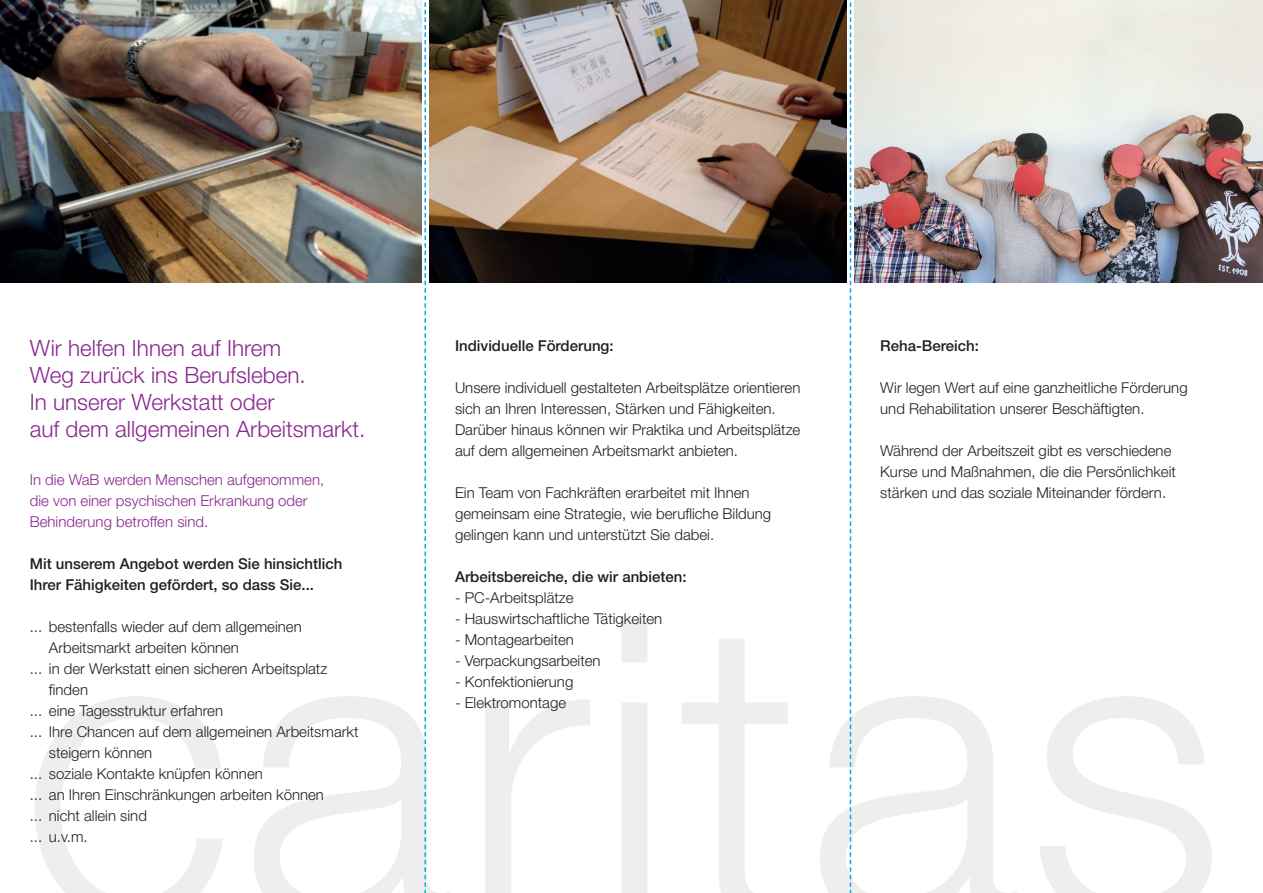
<style>
.page{position:relative;width:1263px;height:893px;background:#fff}
.page>*{position:absolute;margin:0;border:0;box-sizing:border-box;transform-origin:0 0}
.t1{font:300 22.5px "Helvetica Neue LT Pro";color:#892890}
.t2{font:300 15px "Helvetica Neue LT Pro";color:#231f20}
.t3{font:500 15px "Helvetica Neue LT Pro";color:#231f20}
.t4{font:300 15px "Helvetica Neue LT Pro";color:#892890}
</style>
<div class="page">
<svg style="left:35px;top:621px;width:1177px;height:272px"></svg>
<img style="left:0;top:0;width:847px;height:283px">
<img style="left:854px;top:0;width:409px;height:283px">
<div style="left:422px;top:0;width:6px;height:291px;background:#fff"></div>
<svg style="left:849px;top:2px;width:3px;height:289px"></svg>
<svg style="left:424px;top:2px;width:2px;height:891px"></svg>
<svg style="left:850px;top:2px;width:1px;height:891px"></svg>
<p class="t1" style="left:30px;top:340px;width:253px">Wir helfen Ihnen auf Ihrem</p>
<p class="t1" style="left:30px;top:367px;width:277px">Weg zurück ins Berufsleben.</p>
<p class="t1" style="left:30px;top:394px;width:246px">In unserer Werkstatt oder</p>
<p class="t1" style="left:30px;top:421px;width:337px">auf dem allgemeinen Arbeitsmarkt.</p>
<p class="t4" style="left:30px;top:475px;width:296px">In die WaB werden Menschen aufgenommen,</p>
<p class="t4" style="left:30px;top:496px;width:279px">die von einer psychischen Erkrankung oder</p>
<p class="t4" style="left:30px;top:517px;width:180px">Behinderung betroffen sind.</p>
<p class="t3" style="left:30px;top:559px;width:314px">Mit unserem Angebot werden Sie hinsichtlich</p>
<p class="t3" style="left:30px;top:580px;width:286px">Ihrer Fähigkeiten gefördert, so dass Sie...</p>
<p class="t2" style="left:30px;top:622px;width:273px">... bestenfalls wieder auf dem allgemeinen</p>
<p class="t2" style="left:49px;top:643px;width:192px">Arbeitsmarkt arbeiten können</p>
<p class="t2" style="left:30px;top:664px;width:299px">... in der Werkstatt einen sicheren Arbeitsplatz</p>
<p class="t2" style="left:49px;top:685px;width:41px">finden</p>
<p class="t2" style="left:30px;top:706px;width:195px">... eine Tagesstruktur erfahren</p>
<p class="t2" style="left:30px;top:727px;width:330px">... Ihre Chancen auf dem allgemeinen Arbeitsmarkt</p>
<p class="t2" style="left:49px;top:748px;width:105px">steigern können</p>
<p class="t2" style="left:30px;top:769px;width:235px">... soziale Kontakte knüpfen können</p>
<p class="t2" style="left:30px;top:790px;width:296px">... an Ihren Einschränkungen arbeiten können</p>
<p class="t2" style="left:30px;top:811px;width:119px">... nicht allein sind</p>
<p class="t2" style="left:30px;top:832px;width:60px">... u.v.m.</p>
<p class="t3" style="left:455px;top:340px;width:160px">Individuelle Förderung:</p>
<p class="t2" style="left:455px;top:382px;width:347px">Unsere individuell gestalteten Arbeitsplätze orientieren</p>
<p class="t2" style="left:455px;top:403px;width:322px">sich an Ihren Interessen, Stärken und Fähigkeiten.</p>
<p class="t2" style="left:455px;top:424px;width:347px">Darüber hinaus können wir Praktika und Arbeitsplätze</p>
<p class="t2" style="left:455px;top:445px;width:285px">auf dem allgemeinen Arbeitsmarkt anbieten.</p>
<p class="t2" style="left:455px;top:487px;width:296px">Ein Team von Fachkräften erarbeitet mit Ihnen</p>
<p class="t2" style="left:455px;top:508px;width:318px">gemeinsam eine Strategie, wie berufliche Bildung</p>
<p class="t2" style="left:455px;top:529px;width:261px">gelingen kann und unterstützt Sie dabei.</p>
<p class="t3" style="left:455px;top:571px;width:233px">Arbeitsbereiche, die wir anbieten:</p>
<p class="t2" style="left:455px;top:592px;width:120px">- PC-Arbeitsplätze</p>
<p class="t2" style="left:455px;top:613px;width:209px">- Hauswirtschaftliche Tätigkeiten</p>
<p class="t2" style="left:455px;top:634px;width:120px">- Montagearbeiten</p>
<p class="t2" style="left:455px;top:655px;width:147px">- Verpackungsarbeiten</p>
<p class="t2" style="left:455px;top:676px;width:120px">- Konfektionierung</p>
<p class="t2" style="left:455px;top:697px;width:113px">- Elektromontage</p>
<p class="t3" style="left:880px;top:340px;width:100px">Reha-Bereich:</p>
<p class="t2" style="left:880px;top:382px;width:309px">Wir legen Wert auf eine ganzheitliche Förderung</p>
<p class="t2" style="left:880px;top:403px;width:266px">und Rehabilitation unserer Beschäftigten.</p>
<p class="t2" style="left:880px;top:445px;width:293px">Während der Arbeitszeit gibt es verschiedene</p>
<p class="t2" style="left:880px;top:466px;width:297px">Kurse und Maßnahmen, die die Persönlichkeit</p>
<p class="t2" style="left:880px;top:487px;width:287px">stärken und das soziale Miteinander fördern.</p>
</div>
